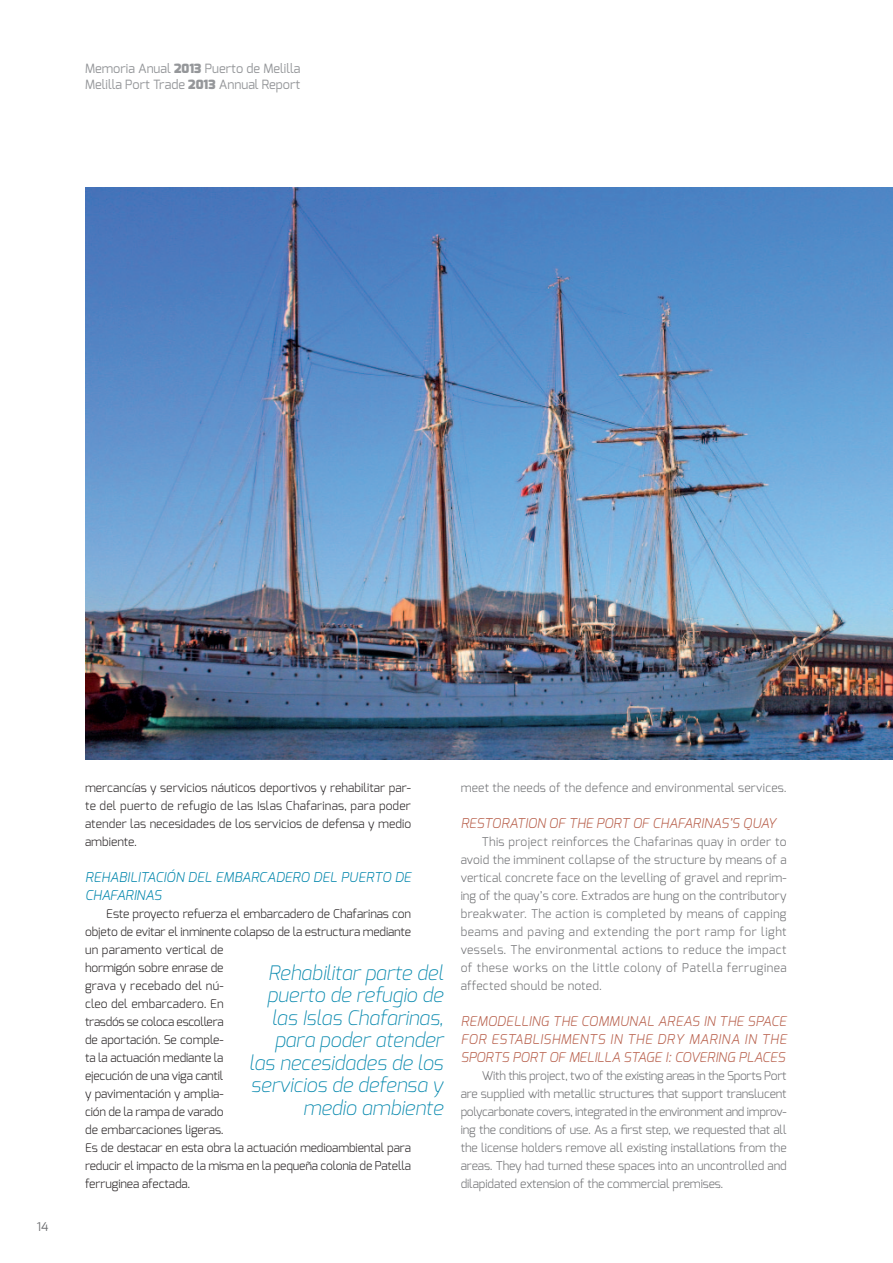
<style>
.page{position:relative;width:893px;height:1263px;background:#fff}
.page>*{position:absolute;margin:0;border:0;box-sizing:border-box;transform-origin:0 0}
.t1{font:italic 200 19.95px/22.5px "Exo";color:#0086ac;text-align:right}
.t2{font:italic 300 13.5px/18px "Exo";color:#b8604c;text-align:justify}
.t3{font:italic 300 13.5px/18px "Exo";letter-spacing:.01em;color:#0086ac}
.t4{font:12.75px/16.5px "Exo";color:#95979a}
.t5{font:300 12px/18px "Exo";letter-spacing:.01em;color:#6c6d70;text-align:justify}
.t6{font:300 12px/18px "Exo";letter-spacing:-.01em;color:#231f20;text-align:justify}
.t7{font:12px "Exo";color:#6c6d70}
.s1{font-weight:900}
</style>
<div class="page">
<img style="left:85px;top:187px;width:808px;height:572px">
<p class="t4" style="left:85px;top:60px;width:217px">Memoria Anual <span class="s1">2013</span> Puerto de Melilla<br>Melilla Port Trade <span class="s1">2013</span> Annual Report</p>
<p class="t7" style="left:37px;top:1218px;width:13px">14</p>
<p class="t6" style="left:85px;top:779px;width:328px">mercancías y servicios náuticos deportivos y rehabilitar par&shy;te del puerto de refugio de las Islas Chafarinas, para poder atender las necesidades de los servicios de defensa y medio ambiente.</p>
<p class="t3" style="left:85px;top:868px;width:328px">REHABILITACIÓN DEL EMBARCADERO DEL PUERTO DE<br>CHAFARINAS</p>
<p class="t6" style="left:85px;top:905px;width:328px;text-align:left;text-indent:21px">Este proyecto refuerza el embarcadero de Chafarinas con objeto de evitar el inminente colapso de la estructura mediante un paramento vertical de<br>hormigón sobre enrase de<br>grava y recebado del nú-<br>cleo del embarcadero. En<br>trasdós se coloca escollera<br>de aportación. Se comple-<br>ta la actuación mediante la<br>ejecución de una viga cantil<br>y pavimentación y amplia-<br>ción de la rampa de varado<br>de embarcaciones ligeras.<br>Es de destacar en esta obra la actuación medioambiental para reducir el impacto de la misma en la pequeña colonia de Patella ferruginea afectada.</p>
<h1 class="t1" style="left:249px;top:961px;width:196px">Rehabilitar parte del puerto de refugio de las Islas Chafarinas, para poder atender las necesidades de los servicios de defensa y medio ambiente</h1>
<p class="t5" style="left:461px;top:779px;width:327px">meet the needs of the defence and environmental services.</p>
<p class="t2" style="left:461px;top:814px;width:317px">RESTORATION OF THE PORT OF CHAFARINAS’S QUAY</p>
<p class="t5" style="left:461px;top:833px;width:328px;text-indent:21px">This project reinforces the Chafarinas quay in order to avoid the imminent collapse of the structure by means of a vertical concrete face on the levelling of gravel and reprim&shy;ing of the quay’s core. Extrados are hung on the contributory breakwater. The action is completed by means of capping beams and paving and extending the port ramp for light vessels. The environmental actions to reduce the impact of these works on the little colony of Patella ferruginea affected should be noted.</p>
<p class="t2" style="left:461px;top:1012px;width:327px">REMODELLING THE COMMUNAL AREAS IN THE SPACE FOR ESTABLISHMENTS IN THE DRY MARINA IN THE SPORTS PORT OF MELILLA STAGE I: COVERING PLACES</p>
<p class="t5" style="left:461px;top:1067px;width:328px;text-indent:21px">With this project, two of the existing areas in the Sports Port are supplied with metallic structures that support translucent polycarbonate covers, integrated in the environment and improv&shy;ing the conditions of use. As a first step, we requested that all the license holders remove all existing installations from the areas. They had turned these spaces into an uncontrolled and dilapidated extension of the commercial premises.</p>
</div>
